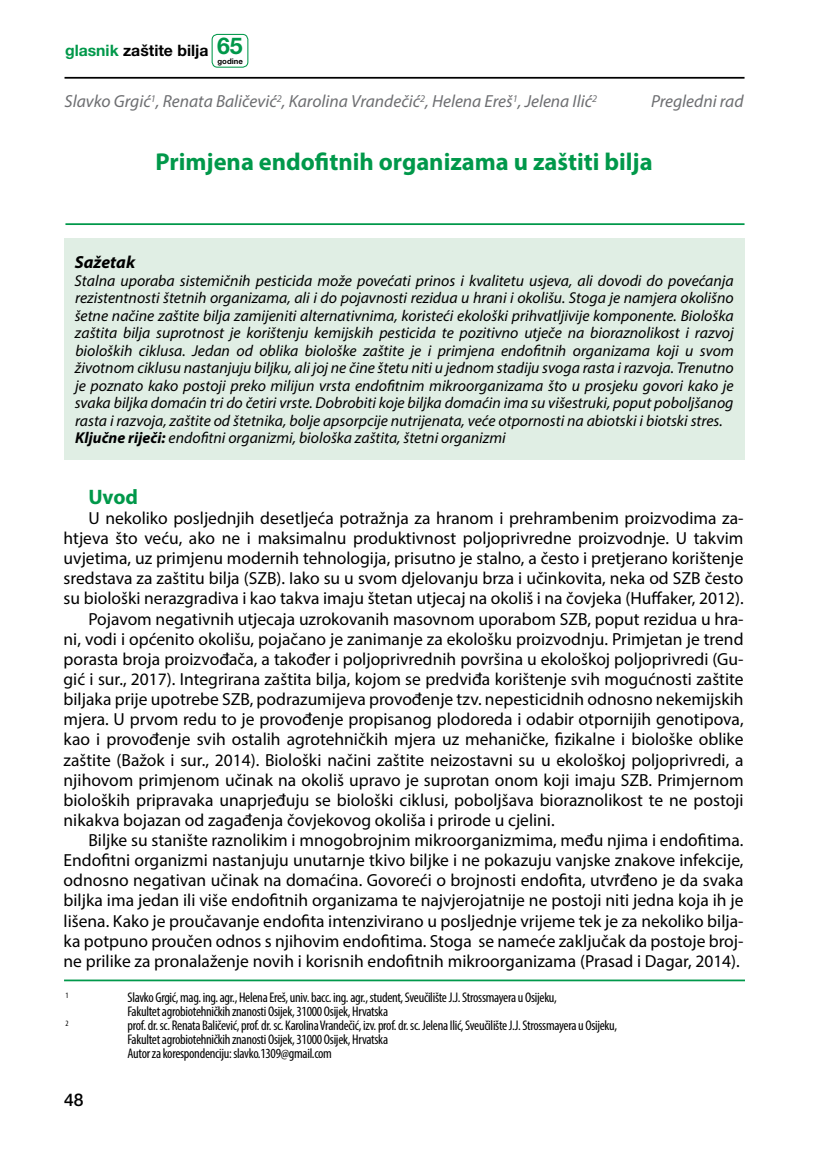
<style>
.page{position:relative;width:819px;height:1166px;background:#fff}
.page>*{position:absolute;margin:0;border:0;box-sizing:border-box;transform-origin:0 0}
.t1{font:700 24.5px "Myriad Pro";color:#00984a}
.t2{font:700 21px "Myriad Pro";color:#00984a}
.t3{font:17.5px "Myriad Pro";color:#000}
.t4{font:italic 17.5px "Myriad Pro";color:#6d6e71}
.t5{font:italic 700 17.5px "Myriad Pro";color:#000}
.t6{font:500 17.5px "Helvetica Neue LT Pro";color:#000}
.t7{font:italic 15.75px/17.5px "Myriad Pro";color:#000}
.t8{font:700 15.75px "Helvetica Neue LT Pro";color:#000}
.t9{font:condensed 14px/14px "Myriad Pro";letter-spacing:-.02em;color:#000}
.t10{font:condensed 8.22px "Myriad Pro";color:#000}
.t11{font:700 7.7px "Helvetica Neue LT Pro";color:#000}
.s1{color:#00984a}
.s2{font-size:23.1px;color:#00984a}
.s3{font-weight:700}
</style>
<div class="page">
<hr style="left:64px;top:77px;width:680px;height:2px;background:#000">
<div style="left:211px;top:34px;width:37px;height:34px;border:1px solid #00984a;border-radius:5px"></div>
<hr style="left:65px;top:223px;width:679px;height:2px;background:#00984a">
<div style="left:64px;top:238px;width:680px;height:222px;background:#e0eee4"></div>
<hr style="left:64px;top:979px;width:681px;height:2px;background:#00984a">
<p class="t8" style="left:65px;top:41px;width:179px"><span class="s1">glasnik</span> zaštite bilja <span class="s2">65</span></p>
<p class="t11" style="left:217px;top:56px;width:27px">godine</p>
<p class="t4" style="left:64px;top:91px;width:534px">Slavko Grgić<sup>1</sup>, Renata Baličević<sup>2</sup>, Karolina Vrandečić<sup>2</sup>, Helena Ereš<sup>1</sup>, Jelena Ilić<sup>2</sup></p>
<p class="t4" style="left:651px;top:91px;width:94px">Pregledni rad</p>
<h1 class="t1" style="left:155px;top:146px;width:499px">Primjena endofitnih organizama u zaštiti bilja</h1>
<p class="t5" style="left:75px;top:251px;width:62px">Sažetak</p>
<p class="t7" style="left:75px;top:271px;width:660px">Stalna uporaba sistemičnih pesticida može povećati prinos i kvalitetu usjeva, ali dovodi do povećanja rezistentnosti štetnih organizama, ali i do pojavnosti rezidua u hrani i okolišu. Stoga je namjera okolišno šetne načine zaštite bilja zamijeniti alternativnima, koristeći ekološki prihvatljivije komponente. Biološka zaštita bilja suprotnost je korištenju kemijskih pesticida te pozitivno utječe na bioraznolikost i razvoj bioloških ciklusa. Jedan od oblika biološke zaštite je i primjena endofitnih organizama koji u svom životnom ciklusu nastanjuju biljku, ali joj ne čine štetu niti u jednom stadiju svoga rasta i razvoja. Trenutno je poznato kako postoji preko milijun vrsta endofitnim mikroorganizama što u prosjeku govori kako je svaka biljka domaćin tri do četiri vrste. Dobrobiti koje biljka domaćin ima su višestruki, poput poboljšanog rasta i razvoja, zaštite od štetnika, bolje apsorpcije nutrijenata, veće otpornosti na abiotski i biotski stres.<br><span class="s3">Ključne riječi:</span> endofitni organizmi, biološka zaštita, štetni organizmi</p>
<p class="t2" style="left:88px;top:483px;width:51px">Uvod</p>
<p class="t3" style="left:88px;top:507px;width:656px">U nekoliko posljednjih desetljeća potražnja za hranom i prehrambenim proizvodima za-</p>
<p class="t3" style="left:64px;top:527px;width:681px">htjeva što veću, ako ne i maksimalnu produktivnost poljoprivredne proizvodnje. U takvim</p>
<p class="t3" style="left:64px;top:547px;width:681px">uvjetima, uz primjenu modernih tehnologija, prisutno je stalno, a često i pretjerano korištenje</p>
<p class="t3" style="left:64px;top:568px;width:681px">sredstava za zaštitu bilja (SZB). Iako su u svom djelovanju brza i učinkovita, neka od SZB često</p>
<p class="t3" style="left:64px;top:588px;width:681px">su biološki nerazgradiva i kao takva imaju štetan utjecaj na okoliš i na čovjeka (Huffaker, 2012).</p>
<p class="t3" style="left:88px;top:608px;width:656px">Pojavom negativnih utjecaja uzrokovanih masovnom uporabom SZB, poput rezidua u hra-</p>
<p class="t3" style="left:64px;top:628px;width:681px">ni, vodi i općenito okolišu, pojačano je zanimanje za ekološku proizvodnju. Primjetan je trend</p>
<p class="t3" style="left:64px;top:648px;width:681px">porasta broja proizvođača, a također i poljoprivrednih površina u ekološkoj poljoprivredi (Gu-</p>
<p class="t3" style="left:64px;top:668px;width:681px">gić i sur., 2017). Integrirana zaštita bilja, kojom se predviđa korištenje svih mogućnosti zaštite</p>
<p class="t3" style="left:64px;top:688px;width:681px">biljaka prije upotrebe SZB, podrazumijeva provođenje tzv. nepesticidnih odnosno nekemijskih</p>
<p class="t3" style="left:64px;top:708px;width:681px">mjera. U prvom redu to je provođenje propisanog plodoreda i odabir otpornijih genotipova,</p>
<p class="t3" style="left:64px;top:729px;width:681px">kao i provođenje svih ostalih agrotehničkih mjera uz mehaničke, fizikalne i biološke oblike</p>
<p class="t3" style="left:64px;top:749px;width:681px">zaštite (Bažok i sur., 2014). Biološki načini zaštite neizostavni su u ekološkoj poljoprivredi, a</p>
<p class="t3" style="left:64px;top:769px;width:681px">njihovom primjenom učinak na okoliš upravo je suprotan onom koji imaju SZB. Primjernom</p>
<p class="t3" style="left:64px;top:789px;width:681px">bioloških pripravaka unaprjeđuju se biološki ciklusi, poboljšava bioraznolikost te ne postoji</p>
<p class="t3" style="left:64px;top:809px;width:492px">nikakva bojazan od zagađenja čovjekovog okoliša i prirode u cjelini.</p>
<p class="t3" style="left:88px;top:829px;width:656px">Biljke su stanište raznolikim i mnogobrojnim mikroorganizmima, među njima i endofitima.</p>
<p class="t3" style="left:64px;top:849px;width:681px">Endofitni organizmi nastanjuju unutarnje tkivo biljke i ne pokazuju vanjske znakove infekcije,</p>
<p class="t3" style="left:64px;top:869px;width:681px">odnosno negativan učinak na domaćina. Govoreći o brojnosti endofita, utvrđeno je da svaka</p>
<p class="t3" style="left:64px;top:890px;width:681px">biljka ima jedan ili više endofitnih organizama te najvjerojatnije ne postoji niti jedna koja ih je</p>
<p class="t3" style="left:64px;top:910px;width:681px">lišena. Kako je proučavanje endofita intenzivirano u posljednje vrijeme tek je za nekoliko bilja-</p>
<p class="t3" style="left:64px;top:930px;width:681px">ka potpuno proučen odnos s njihovim endofitima. Stoga se nameće zaključak da postoje broj-</p>
<p class="t3" style="left:64px;top:950px;width:677px">ne prilike za pronalaženje novih i korisnih endofitnih mikroorganizama (Prasad i Dagar, 2014).</p>
<p class="t10" style="left:65px;top:990px;width:5px">1</p>
<p class="t9" style="left:127px;top:990px;width:431px">Slavko Grgić, mag. ing. agr., Helena Ereš, univ. bacc. ing. agr., student, Sveučilište J.J. Strossmayera u Osijeku,<br>Fakultet agrobiotehničkih znanosti Osijek, 31000 Osijek, Hrvatska</p>
<p class="t10" style="left:66px;top:1018px;width:5px">2</p>
<p class="t9" style="left:127px;top:1018px;width:491px">prof. dr. sc. Renata Baličević, prof. dr. sc. Karolina Vrandečić, izv. prof. dr. sc. Jelena Ilić, Sveučilište J.J. Strossmayera u Osijeku,<br>Fakultet agrobiotehničkih znanosti Osijek, 31000 Osijek, Hrvatska<br>Autor za korespondenciju: slavko.1309@gmail.com</p>
<p class="t6" style="left:64px;top:1090px;width:21px">48</p>
</div>
